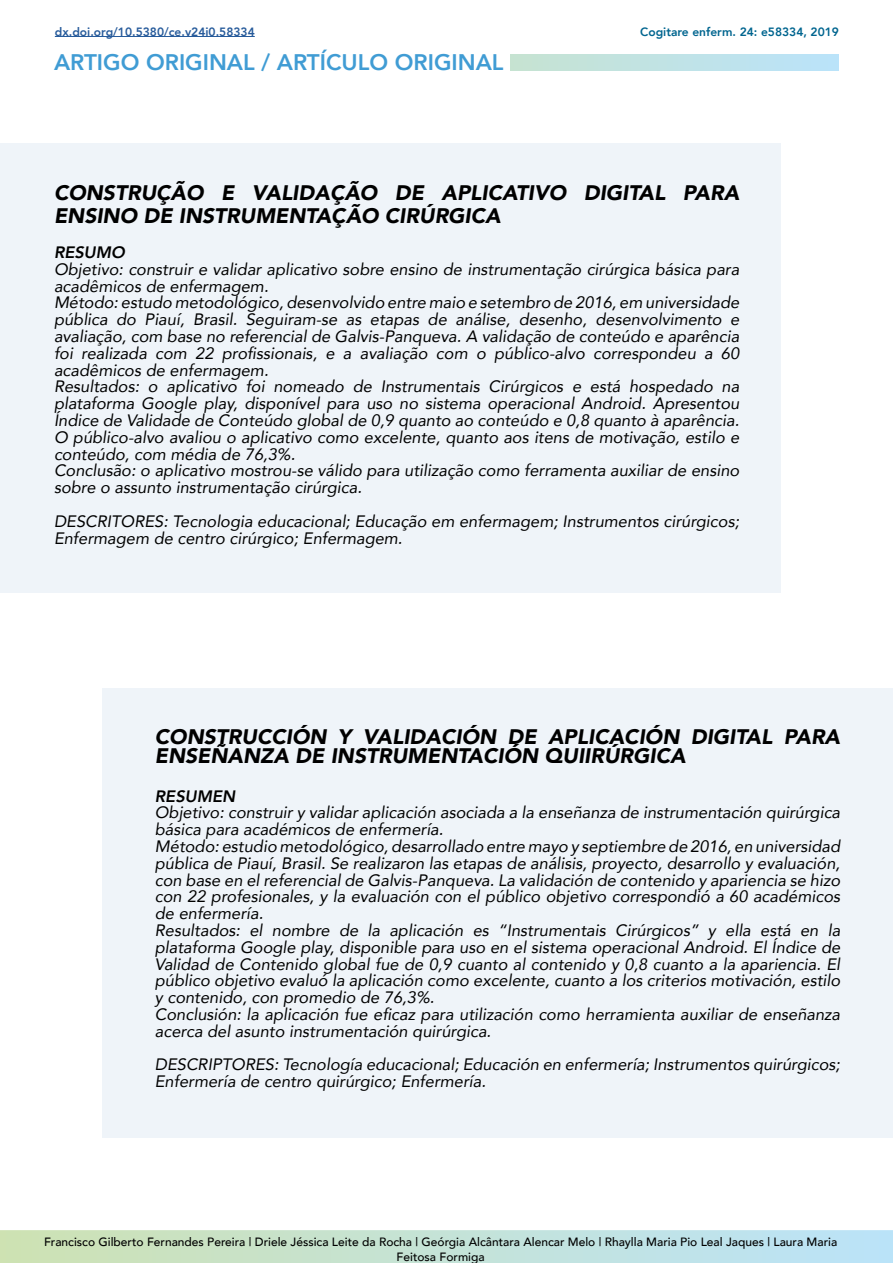
<style>
.page{position:relative;width:893px;height:1263px;background:#fff}
.page>*{position:absolute;margin:0;border:0;box-sizing:border-box;transform-origin:0 0}
.t1{font:800 22.5px "Avenir";color:#409cd4}
.t2{font:italic 900 21px/22.2px "Avenir";color:#000}
.t3{font:italic 16.5px/16.8px "Avenir";color:#000}
.t4{font:italic 800 16.5px "Avenir";color:#000}
.t5{font:500 12px/14.4px "Avenir";color:#000;text-align:center}
.t6{font:800 12px "Avenir";color:#275b9b}
.t7{font:800 12px "Avenir";color:#00658f}
</style>
<div class="page">
<div style="left:0;top:143px;width:781px;height:450px;background:#eff4f9"></div>
<div style="left:102px;top:688px;width:791px;height:449px;background:#eff4f9"></div>
<svg style="left:0;top:1230px;width:893px;height:33px;background:#c4e2d6"></svg>
<div style="left:510px;top:54px;width:329px;height:17px;background:linear-gradient(to right,#c6e3d1,#bae3fa)"></div>
<hr style="left:55px;top:36px;width:200px;height:1px;background:#275b9b">
<p class="t6" style="left:55px;top:22px;width:201px">dx.doi.org/10.5380/ce.v24i0.58334</p>
<p class="t7" style="left:640px;top:22px;width:200px">Cogitare enferm. 24: e58334, 2019</p>
<h1 class="t1" style="left:54px;top:45px;width:451px">ARTIGO ORIGINAL / ARTÍCULO ORIGINAL</h1>
<p class="t2" style="left:54px;top:182px;width:687px">CONSTRUÇÃO E VALIDAÇÃO DE APLICATIVO DIGITAL PARA<br>ENSINO DE INSTRUMENTAÇÃO CIRÚRGICA</p>
<p class="t4" style="left:54px;top:243px;width:72px">RESUMO</p>
<p class="t3" style="left:54px;top:261px;width:687px">Objetivo: construir e validar aplicativo sobre ensino de instrumentação cirúrgica básica para acadêmicos de enfermagem.<br>Método: estudo metodológico, desenvolvido entre maio e setembro de 2016, em universidade pública do Piauí, Brasil. Seguiram-se as etapas de análise, desenho, desenvolvimento e avaliação, com base no referencial de Galvis-Panqueva. A validação de conteúdo e aparência foi realizada com 22 profissionais, e a avaliação com o público-alvo correspondeu a 60 acadêmicos de enfermagem.<br>Resultados: o aplicativo foi nomeado de Instrumentais Cirúrgicos e está hospedado na plataforma Google play, disponível para uso no sistema operacional Android. Apresentou Índice de Validade de Conteúdo global de 0,9 quanto ao conteúdo e 0,8 quanto à aparência.<br>O público-alvo avaliou o aplicativo como excelente, quanto aos itens de motivação, estilo e conteúdo, com média de 76,3%.<br>Conclusão: o aplicativo mostrou-se válido para utilização como ferramenta auxiliar de ensino sobre o assunto instrumentação cirúrgica.</p>
<p class="t3" style="left:54px;top:513px;width:687px">DESCRITORES: Tecnologia educacional; Educação em enfermagem; Instrumentos cirúrgicos;<br>Enfermagem de centro cirúrgico; Enfermagem.</p>
<p class="t2" style="left:155px;top:727px;width:687px;line-height:19.2px">CONSTRUCCIÓN Y VALIDACIÓN DE APLICACIÓN DIGITAL PARA<br>ENSEÑANZA DE INSTRUMENTACIÓN QUIIRÚRGICA</p>
<p class="t4" style="left:155px;top:786px;width:82px">RESUMEN</p>
<p class="t3" style="left:155px;top:804px;width:687px">Objetivo: construir y validar aplicación asociada a la enseñanza de instrumentación quirúrgica básica para académicos de enfermería.<br>Método: estudio metodológico, desarrollado entre mayo y septiembre de 2016, en universidad pública de Piauí, Brasil. Se realizaron las etapas de análisis, proyecto, desarrollo y evaluación, con base en el referencial de Galvis-Panqueva. La validación de contenido y apariencia se hizo con 22 profesionales, y la evaluación con el público objetivo correspondió a 60 académicos de enfermería.<br>Resultados: el nombre de la aplicación es “Instrumentais Cirúrgicos” y ella está en la plataforma Google play, disponible para uso en el sistema operacional Android. El Índice de Validad de Contenido global fue de 0,9 cuanto al contenido y 0,8 cuanto a la apariencia. El público objetivo evaluó la aplicación como excelente, cuanto a los criterios motivación, estilo y contenido, con promedio de 76,3%.<br>Conclusión: la aplicación fue eficaz para utilización como herramienta auxiliar de enseñanza acerca del asunto instrumentación quirúrgica.</p>
<p class="t3" style="left:155px;top:1056px;width:687px">DESCRIPTORES: Tecnología educacional; Educación en enfermería; Instrumentos quirúrgicos;<br>Enfermería de centro quirúrgico; Enfermería.</p>
<p class="t5" style="left:44px;top:1234px;width:795px">Francisco Gilberto Fernandes Pereira | Driele Jéssica Leite da Rocha | Geórgia Alcântara Alencar Melo | Rhaylla Maria Pio Leal Jaques | Laura Maria<br>Feitosa Formiga</p>
</div>
